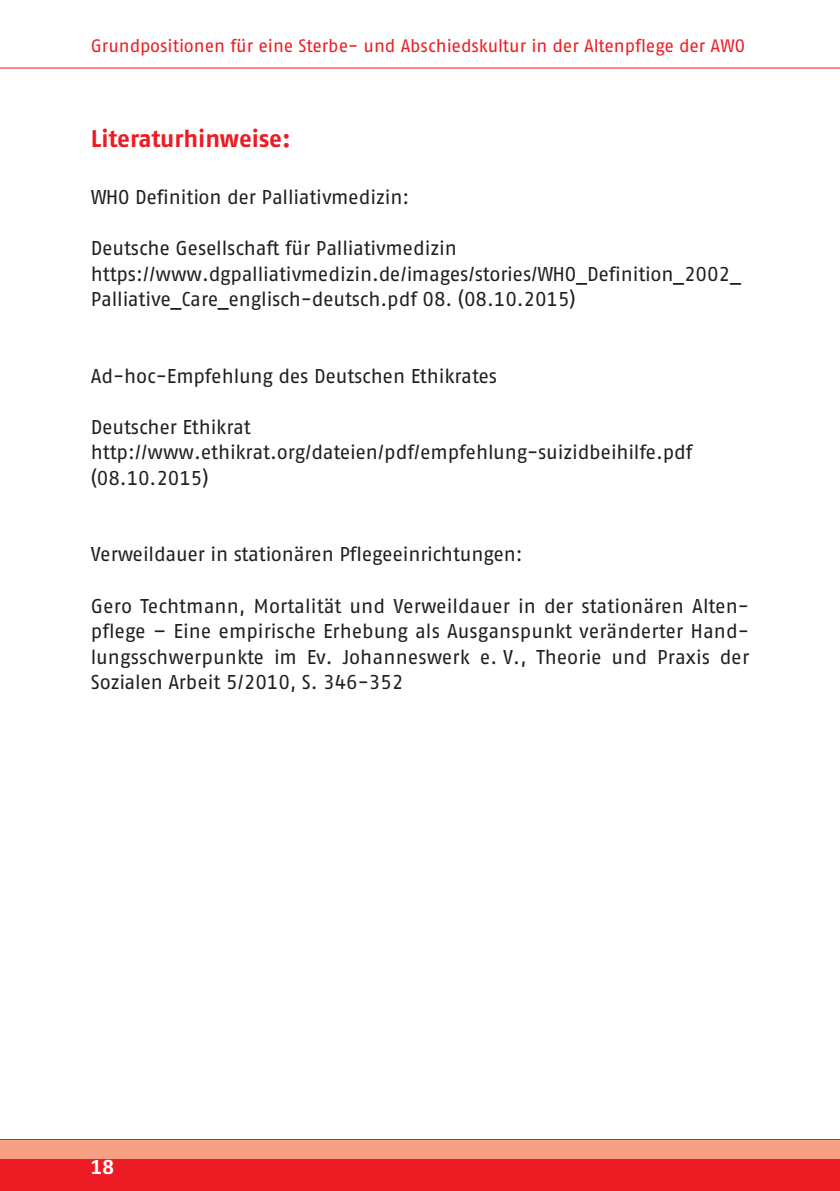
<style>
.page{position:relative;width:840px;height:1191px;background:#fff}
.page>*{position:absolute;margin:0;border:0;box-sizing:border-box;transform-origin:0 0}
.t1{font:700 24px "AWO Fago Office";letter-spacing:-.005em;color:#ed1c24}
.t2{font:20px/25.6px "AWO Fago Office";letter-spacing:-.005em;color:#231f20}
.t3{font:700 20px "AWO Fago Office";color:#fff}
.t4{font:18px "AWO Fago Office";color:#ed1c24}
</style>
<div class="page">
<hr style="left:0;top:68px;width:839px;height:1px;background:#ed1c24">
<div style="left:0;top:1140px;width:839px;height:51px;background:#ed1c24"></div>
<div style="left:0;top:1140px;width:839px;height:18px;background:#f7a083"></div>
<p class="t4" style="left:91px;top:39px;width:655px">Grundpositionen für eine Sterbe- und Abschiedskultur in der Altenpflege der AWO</p>
<p class="t1" style="left:91px;top:130px;width:201px">Literaturhinweise:</p>
<p class="t2" style="left:91px;top:186px;width:320px">WHO Definition der Palliativmedizin:</p>
<p class="t2" style="left:91px;top:237px;width:651px">Deutsche Gesellschaft für Palliativmedizin https://www.dgpalliativmedizin.de/images/stories/WHO_Definition_2002_<br>Palliative_Care_englisch-deutsch.pdf 08. (08.10.2015)</p>
<p class="t2" style="left:91px;top:365px;width:407px">Ad-hoc-Empfehlung des Deutschen Ethikrates</p>
<p class="t2" style="left:91px;top:416px;width:603px">Deutscher Ethikrat http://www.ethikrat.org/dateien/pdf/empfehlung-suizidbeihilfe.pdf (08.10.2015)</p>
<p class="t2" style="left:91px;top:543px;width:433px">Verweildauer in stationären Pflegeeinrichtungen:</p>
<p class="t2" style="left:91px;top:594px;width:659px;text-align:justify">Gero Techtmann, Mortalität und Verweildauer in der stationären Alten&shy;pflege – Eine empirische Erhebung als Ausganspunkt veränderter Hand&shy;lungsschwerpunkte im Ev. Johanneswerk e. V., Theorie und Praxis der Sozialen Arbeit 5/2010, S. 346-352</p>
<p class="t3" style="left:91px;top:1160px;width:25px">18</p>
</div>
